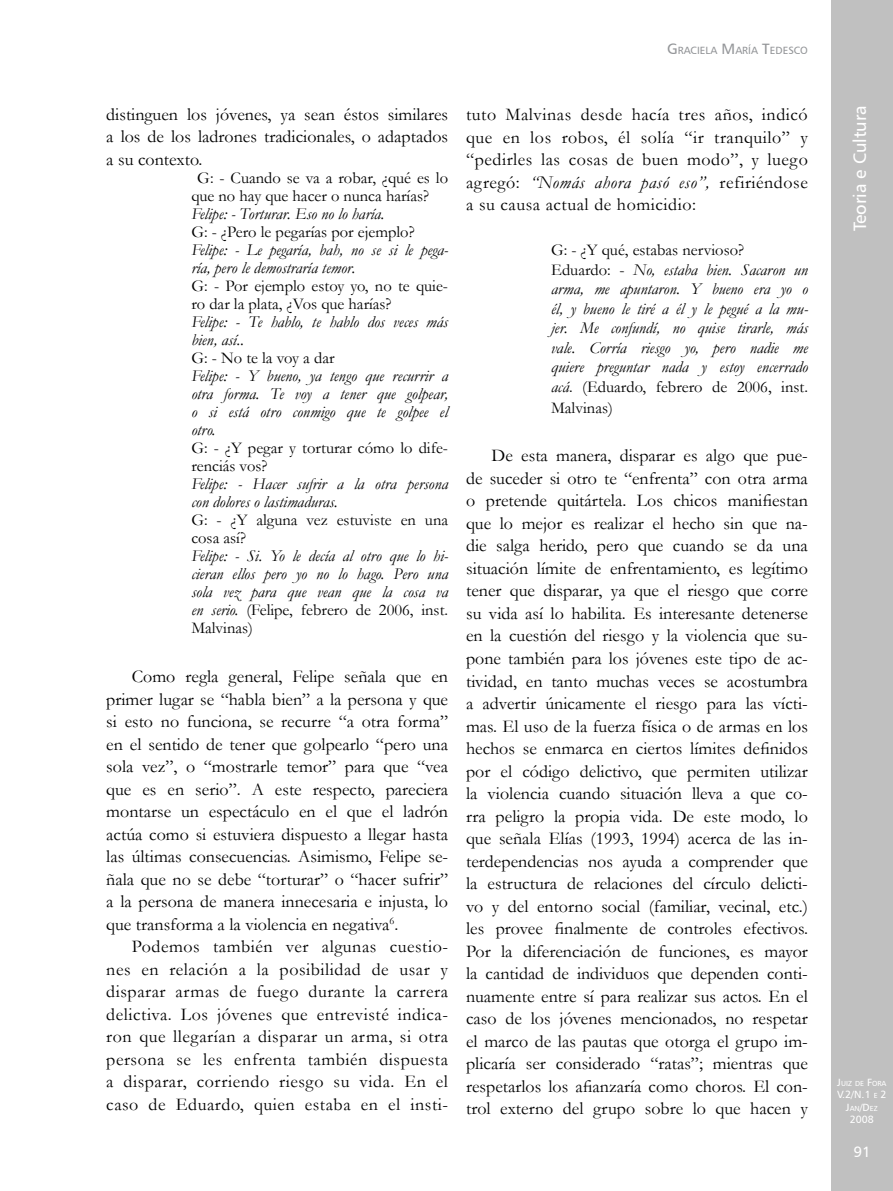
<style>
.page{position:relative;width:893px;height:1191px;background:#fff}
.page>*{position:absolute;margin:0;border:0;box-sizing:border-box;transform-origin:0 0}
.t1{font:18px/22.5px "Garamond";color:#000;text-align:justify}
.t2{font:18px "Humanist 777 BT Roman B";color:#fff}
.t3{font:italic 16.5px/18px "Garamond";color:#000}
.t4{font:16.5px/18px "Garamond";color:#000}
.t5{font:15px "Humanist 777 BT Roman B";color:#fff}
.t6{font:10.5px "Humanist 777 BT Roman B";color:#939598}
.t7{font:10.5px "Humanist 777 BT Roman B";color:#fff}
.t8{font:7.35px "Humanist 777 BT Roman B";color:#fff}
.s1{font-size:15px}
.s2{font-style:normal}
.s3{font-style:italic}
.s4{font-size:10.5px}
.s5{font-size:7.35px}
</style>
<div class="page">
<div style="left:831px;top:0;width:62px;height:1191px;background:#c0c0c0"></div>
<p class="t6" style="left:667px;top:44px;width:142px"><span class="s1">G</span>RACIELA <span class="s1">M</span>ARÍA <span class="s1">T</span>EDESCO</p>
<p class="t1" style="left:106px;top:103px;width:343px">distinguen los jóvenes, ya sean éstos similares a los de los ladrones tradicionales, o adaptados a su contexto.</p>
<p class="t4" style="left:191px;top:168px;width:258px;text-indent:6px">G: - Cuando se va a robar, ¿qué es lo que no hay que hacer o nunca harías?</p>
<p class="t3" style="left:191px;top:204px;width:195px">Felipe: - Torturar. Eso no lo haría.</p>
<p class="t4" style="left:191px;top:222px;width:225px">G: - ¿Pero le pegarías por ejemplo?</p>
<p class="t3" style="left:191px;top:240px;width:258px">Felipe: - Le pegaría, bah, no se si le pega&shy;ría, pero le demostraría temor.</p>
<p class="t4" style="left:191px;top:276px;width:258px">G: - Por ejemplo estoy yo, no te quie&shy;ro dar la plata, ¿Vos que harías?</p>
<p class="t3" style="left:191px;top:312px;width:258px">Felipe: - Te hablo, te hablo dos veces más bien, así..</p>
<p class="t4" style="left:191px;top:348px;width:145px">G: - No te la voy a dar</p>
<p class="t3" style="left:191px;top:366px;width:258px;text-align:justify">Felipe: - Y bueno, ya tengo que recurrir a otra forma. Te voy a tener que golpear, o si está otro conmigo que te golpee el otro.</p>
<p class="t4" style="left:191px;top:438px;width:258px">G: - ¿Y pegar y torturar cómo lo dife&shy;renciás vos?</p>
<p class="t3" style="left:191px;top:474px;width:258px">Felipe: - Hacer sufrir a la otra persona con dolores o lastimaduras.</p>
<p class="t4" style="left:191px;top:510px;width:258px">G: - ¿Y alguna vez estuviste en una cosa así?</p>
<p class="t3" style="left:191px;top:546px;width:258px;text-align:justify">Felipe: - Si. Yo le decía al otro que lo hi&shy;cieran ellos pero yo no lo hago. Pero una sola vez para que vean que la cosa va en serio. <span class="s2">(Felipe, febrero de 2006, inst.<br>Malvinas)</span></p>
<p class="t1" style="left:106px;top:665px;width:343px;text-indent:26px">Como regla general, Felipe señala que en primer lugar se “habla bien” a la persona y que si esto no funciona, se recurre “a otra forma” en el sentido de tener que golpearlo “pero una sola vez”, o “mostrarle temor” para que “vea que es en serio”. A este respecto, pareciera montarse un espectáculo en el que el ladrón actúa como si estuviera dispuesto a llegar hasta las últimas consecuencias. Asimismo, Felipe se&shy;ñala que no se debe “torturar” o “hacer sufrir” a la persona de manera innecesaria e injusta, lo que transforma a la violencia en negativa<sup>6</sup>.</p>
<p class="t1" style="left:106px;top:935px;width:343px;text-indent:26px">Podemos también ver algunas cuestio&shy;nes en relación a la posibilidad de usar y disparar armas de fuego durante la carrera delictiva. Los jóvenes que entrevisté indica&shy;ron que llegarían a disparar un arma, si otra persona se les enfrenta también dispuesta a disparar, corriendo riesgo su vida. En el caso de Eduardo, quien estaba en el insti-</p>
<p class="t1" style="left:466px;top:103px;width:343px">tuto Malvinas desde hacía tres años, indicó que en los robos, él solía “ir tranquilo” y “pedirles las cosas de buen modo”, y luego agregó: <span class="s3">“Nomás ahora pasó eso”,</span> refiriéndose a su causa actual de homicidio:</p>
<p class="t3" style="left:551px;top:240px;width:258px;line-height:19.5px"><span class="s2">G: - ¿Y qué, estabas nervioso?<br>Eduardo: -</span> No, estaba bien. Sacaron un arma, me apuntaron. Y bueno era yo o él, y bueno le tiré a él y le pegué a la mu&shy;jer. Me confundí, no quise tirarle, más vale. Corría riesgo yo, pero nadie me quiere preguntar nada y estoy encerrado acá<span class="s2">. (Eduardo, febrero de 2006, inst.</span></p>
<p class="t4" style="left:551px;top:399px;width:63px">Malvinas)</p>
<p class="t1" style="left:466px;top:444px;width:343px;text-indent:26px">De esta manera, disparar es algo que pue&shy;de suceder si otro te “enfrenta” con otra arma o pretende quitártela. Los chicos manifiestan que lo mejor es realizar el hecho sin que na&shy;die salga herido, pero que cuando se da una situación límite de enfrentamiento, es legítimo tener que disparar, ya que el riesgo que corre su vida así lo habilita. Es interesante detenerse en la cuestión del riesgo y la violencia que su&shy;pone también para los jóvenes este tipo de ac&shy;tividad, en tanto muchas veces se acostumbra a advertir únicamente el riesgo para las vícti&shy;mas. El uso de la fuerza física o de armas en los hechos se enmarca en ciertos límites definidos por el código delictivo, que permiten utilizar la violencia cuando situación lleva a que co&shy;rra peligro la propia vida. De este modo, lo que señala Elías (1993, 1994) acerca de las in&shy;terdependencias nos ayuda a comprender que la estructura de relaciones del círculo delicti&shy;vo y del entorno social (familiar, vecinal, etc.) les provee finalmente de controles efectivos.<br>Por la diferenciación de funciones, es mayor la cantidad de individuos que dependen conti&shy;nuamente entre sí para realizar sus actos. En el caso de los jóvenes mencionados, no respetar el marco de las pautas que otorga el grupo im&shy;plicaría ser considerado “ratas”; mientras que respetarlos los afianzaría como choros. El con&shy;trol externo del grupo sobre lo que hacen y</p>
<p class="t2" style="left:849px;top:231px;width:128px;rotate:-90deg">Teoria e Cultura</p>
<p class="t8" style="left:837px;top:1078px;width:51px"><span class="s4">J</span>UIZ DE <span class="s4">F</span>ORA</p>
<p class="t7" style="left:837px;top:1088px;width:51px">V.2/N.1 <span class="s5">E</span> 2</p>
<p class="t8" style="left:846px;top:1103px;width:33px"><span class="s4">J</span>AN<span class="s4">/D</span> EZ</p>
<p class="t7" style="left:850px;top:1113px;width:26px">2008</p>
<p class="t5" style="left:853px;top:1142px;width:19px">91</p>
</div>
